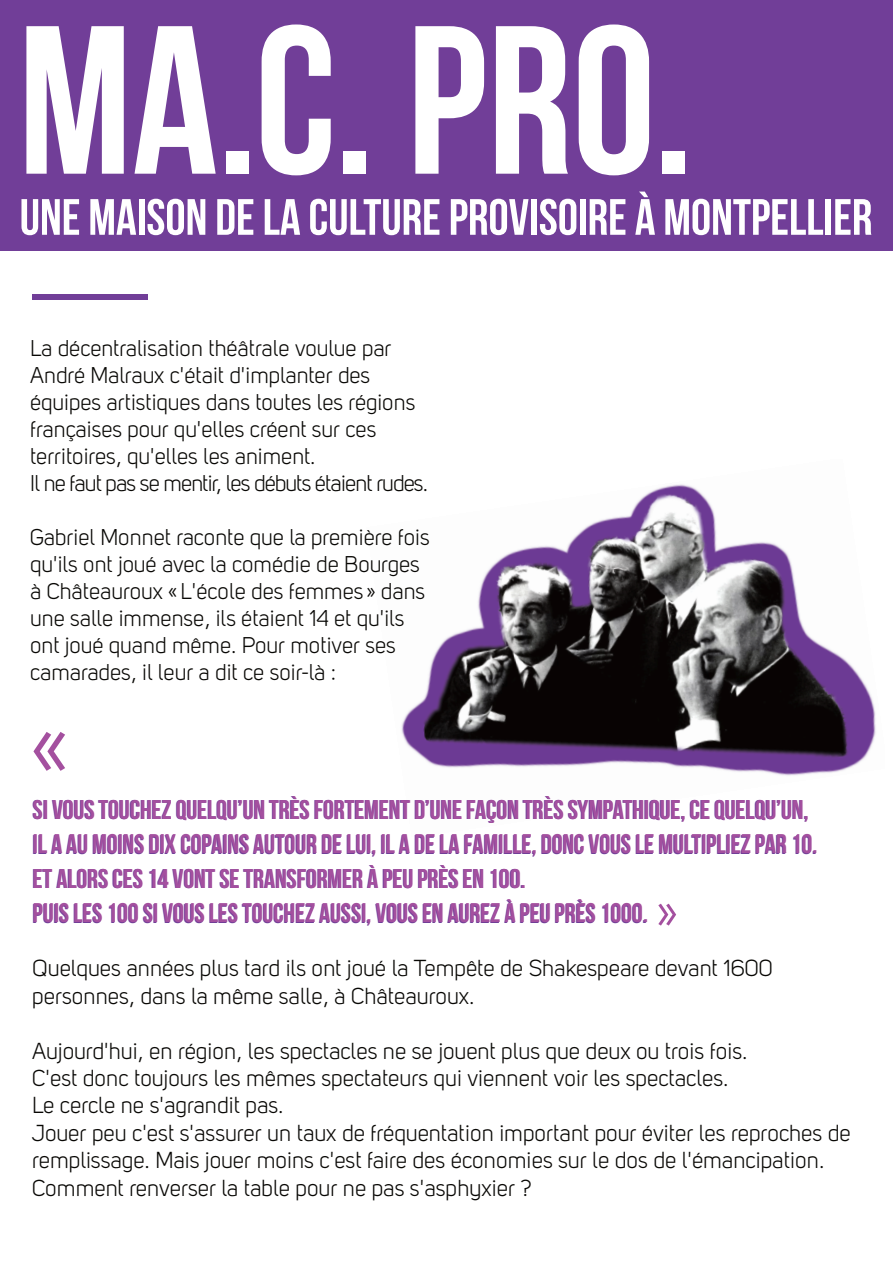
<style>
.page{position:relative;width:893px;height:1263px;background:#fff}
.page>*{position:absolute;margin:0;border:0;box-sizing:border-box;transform-origin:0 0}
.t1{font:700 210.75px "Bebas Neue";color:#fff}
.t2{font:96px "Uni Sans Book";color:#a4509f}
.t3{font:54px "Uni Sans Book";color:#a4509f}
.t4{font:700 51px "Bebas Neue";color:#fff}
.t5{font:700 27px/34.5px "Bebas Neue";color:#713e98}
.t6{font:22.8px/27.5px "Uni Sans Book";color:#080704}
.t7{font:22.5px/27px "Uni Sans Book";color:#080704}
</style>
<div class="page">
<img style="left:401px;top:484px;width:475px;height:292px">
<div style="left:0;top:0;width:893px;height:251px;background:#713e98"></div>
<div style="left:32px;top:294px;width:116px;height:6px;background:#713e98"></div>
<h1 class="t1" style="left:18px;top:16px;width:676px">MA.C. PRO.</h1>
<h3 class="t4" style="left:20px;top:197px;width:854px">UNE MAISON DE LA CULTURE PROVISOIRE À MONTPELLIER</h3>
<p class="t7" style="left:30px;top:337px;width:399px">La décentralisation théâtrale voulue par André Malraux c'était d'implanter des équipes artistiques dans toutes les régions françaises pour qu'elles créent sur ces territoires, qu'elles les animent.<br>Il ne faut pas se mentir, les débuts étaient rudes.</p>
<p class="t7" style="left:30px;top:526px;width:401px">Gabriel Monnet raconte que la première fois qu'ils ont joué avec la comédie de Bourges à Châteauroux « L'école des femmes » dans une salle immense, ils étaient 14 et qu'ils ont joué quand même. Pour motiver ses camarades, il leur a dit ce soir-là :</p>
<h2 class="t2" style="left:30px;top:707px;width:42px">«</h2>
<p class="t5" style="left:32px;top:795px;width:786px">SI VOUS TOUCHEZ QUELQU’UN TRÈS FORTEMENT D’UNE FAÇON TRÈS SYMPATHIQUE, CE QUELQU’UN, IL A AU MOINS DIX COPAINS AUTOUR DE LUI, IL A DE LA FAMILLE, DONC VOUS LE MULTIPLIEZ PAR 10.<br>ET ALORS CES 14 VONT SE TRANSFORMER À PEU PRÈS EN 100.<br>PUIS LES 100 SI VOUS LES TOUCHEZ AUSSI, VOUS EN AUREZ À PEU PRÈS 1000.</p>
<h3 class="t3" style="left:678px;top:939px;width:24px;rotate:180deg">«</h3>
<p class="t6" style="left:32px;top:957px;width:742px">Quelques années plus tard ils ont joué la Tempête de Shakespeare devant 1600 personnes, dans la même salle, à Châteauroux.</p>
<p class="t6" style="left:32px;top:1039px;width:820px">Aujourd'hui, en région, les spectacles ne se jouent plus que deux ou trois fois.<br>C'est donc toujours les mêmes spectateurs qui viennent voir les spectacles.<br>Le cercle ne s'agrandit pas.<br>Jouer peu c'est s'assurer un taux de fréquentation important pour éviter les reproches de remplissage. Mais jouer moins c'est faire des économies sur le dos de l'émancipation.<br>Comment renverser la table pour ne pas s'asphyxier ?</p>
</div>
